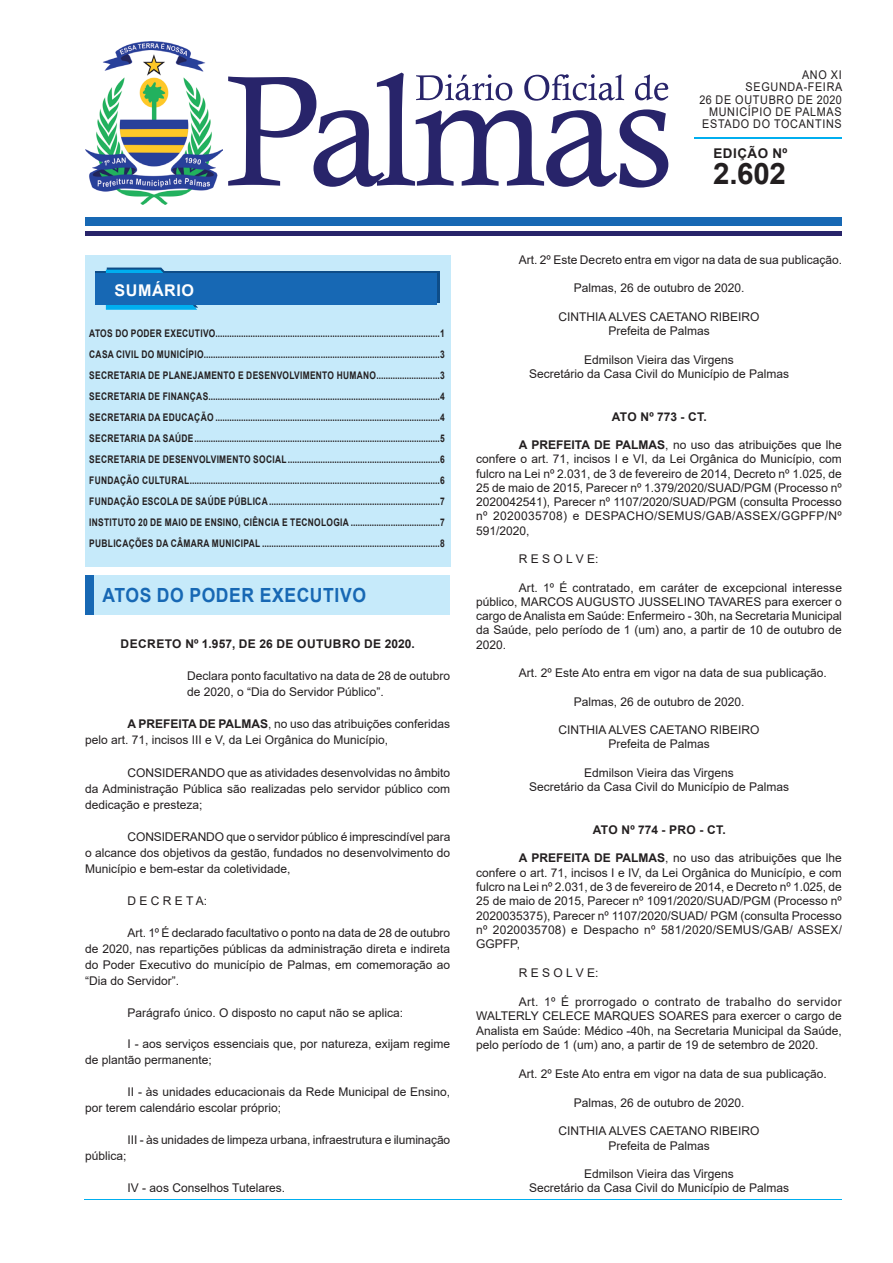
<style>
.page{position:relative;width:893px;height:1263px;background:#fff}
.page>*{position:absolute;margin:0;border:0;box-sizing:border-box;transform-origin:0 0}
.t1{font:700 29.55px "Arial";color:#231f20}
.t2{font:700 19.5px "Arial";letter-spacing:.035em;color:#1768b4;scale:.9 1}
.t3{font:700 16.2px "Arial";letter-spacing:.035em;color:#fff}
.t4{font:700 13.35px "Arial";letter-spacing:.04em;color:#231f20}
.t5{font:12px/14.2px "Arial";color:#231f20;text-align:justify}
.t6{font:12px/12.3px "Arial";letter-spacing:.065em;color:#231f20;text-align:right;scale:.9 1}
.t7{font:700 12px "Arial";letter-spacing:.025em;color:#231f20}
.t8{font:700 10.5px/21px "Arial";letter-spacing:.035em;color:#231f20;text-align:justify;scale:.8 1}
.s1{font-weight:700}
</style>
<div class="page">
<div style="left:85px;top:255px;width:365px;height:311px;background:#c6eafa"></div>
<div style="left:85px;top:217px;width:757px;height:9px;background:#1768b4"></div>
<hr style="left:85px;top:231px;width:757px;height:4px;background:#28246a">
<hr style="left:694px;top:138px;width:148px;height:1px;background:#00aeef">
<svg style="left:228px;top:73px;width:440px;height:115px"></svg>
<svg style="left:96px;top:272px;width:344px;height:31px"></svg>
<svg style="left:106px;top:268px;width:92px;height:42px"></svg>
<div style="left:96px;top:274px;width:341px;height:31px;background:#1768b4"></div>
<img style="left:85px;top:41px;width:138px;height:164px">
<hr style="left:85px;top:1199px;width:757px;height:1px;background:#00aeef">
<div style="left:89px;top:575px;width:365px;height:39px;background:#c6eafa"></div>
<div style="left:85px;top:575px;width:9px;height:39px;background:#1768b4"></div>
<div style="left:450px;top:575px;width:9px;height:39px;background:#fff"></div>
<p class="t6" style="left:699px;top:69px;width:160px">ANO XI<br>SEGUNDA-FEIRA<br>26 DE OUTUBRO DE 2020<br>MUNICÍPIO DE PALMAS<br>ESTADO DO TOCANTINS</p>
<h1 class="t1" style="left:713px;top:153px;width:74px">2.602</h1>
<p class="t4" style="left:713px;top:144px;width:75px">EDIÇÃO Nº</p>
<h3 class="t3" style="left:114px;top:279px;width:81px">SUMÁRIO</h3>
<p class="t8" style="left:89px;top:322px;width:446px">ATOS DO PODER EXECUTIVO................................................................................................1<br>CASA CIVIL DO MUNICÍPIO .....................................................................................................3<br>SECRETARIA DE PLANEJAMENTO E DESENVOLVIMENTO HUMANO ...........................3<br>SECRETARIA DE FINANÇAS ...................................................................................................4<br>SECRETARIA DA EDUCAÇÃO ................................................................................................4<br>SECRETARIA DA SAÚDE .........................................................................................................5<br>SECRETARIA DE DESENVOLVIMENTO SOCIAL .................................................................6<br>FUNDAÇÃO CULTURAL ...........................................................................................................6<br>FUNDAÇÃO ESCOLA DE SAÚDE PÚBLICA .........................................................................7<br>INSTITUTO 20 DE MAIO DE ENSINO, CIÊNCIA E TECNOLOGIA ......................................7<br>PUBLICAÇÕES DA CÂMARA MUNICIPAL ............................................................................8</p>
<h2 class="t2" style="left:102px;top:581px;width:294px">ATOS DO PODER EXECUTIVO</h2>
<p class="t7" style="left:121px;top:635px;width:296px">DECRETO Nº 1.957, DE 26 DE OUTUBRO DE 2020.</p>
<p class="t5" style="left:187px;top:668px;width:264px;line-height:16px">Declara ponto facultativo na data de 28 de outubro de 2020, o “Dia do Servidor Público”.</p>
<p class="t5" style="left:85px;top:716px;width:367px;line-height:16px;text-indent:43px"><span class="s1">A PREFEITA DE PALMAS</span>, no uso das atribuições conferidas pelo art. 71, incisos III e V, da Lei Orgânica do Município,</p>
<p class="t5" style="left:85px;top:764px;width:367px;line-height:16px;text-indent:43px">CONSIDERANDO que as atividades desenvolvidas no âmbito da Administração Pública são realizadas pelo servidor público com dedicação e presteza;</p>
<p class="t5" style="left:85px;top:828px;width:367px;line-height:16px;text-indent:43px">CONSIDERANDO que o servidor público é imprescindível para o alcance dos objetivos da gestão, fundados no desenvolvimento do Município e bem-estar da coletividade,</p>
<p class="t5" style="left:128px;top:893px;width:81px">D E C R E T A:</p>
<p class="t5" style="left:85px;top:925px;width:367px;line-height:15.9px;text-indent:43px">Art. 1º É declarado facultativo o ponto na data de 28 de outubro de 2020, nas repartições públicas da administração direta e indireta do Poder Executivo do município de Palmas, em comemoração ao “Dia do Servidor”.</p>
<p class="t5" style="left:128px;top:1005px;width:277px">Parágrafo único. O disposto no caput não se aplica:</p>
<p class="t5" style="left:85px;top:1036px;width:367px;line-height:15.9px;text-indent:43px">I - aos serviços essenciais que, por natureza, exijam regime de plantão permanente;</p>
<p class="t5" style="left:85px;top:1084px;width:367px;line-height:16px;text-indent:43px">II - às unidades educacionais da Rede Municipal de Ensino, por terem calendário escolar próprio;</p>
<p class="t5" style="left:128px;top:1133px;width:324px">III - às unidades de limpeza urbana, infraestrutura e iluminação</p>
<p class="t5" style="left:85px;top:1149px;width:43px">pública;</p>
<p class="t5" style="left:128px;top:1181px;width:159px">IV - aos Conselhos Tutelares.</p>
<p class="t5" style="left:519px;top:252px;width:325px">Art. 2º Este Decreto entra em vigor na data de sua publicação.</p>
<p class="t5" style="left:574px;top:281px;width:172px">Palmas, 26 de outubro de 2020.</p>
<p class="t5" style="left:559px;top:309px;width:202px;text-align:center">CINTHIA ALVES CAETANO RIBEIRO<br>Prefeita de Palmas</p>
<p class="t5" style="left:529px;top:352px;width:262px;text-align:center">Edmilson Vieira das Virgens<br>Secretário da Casa Civil do Município de Palmas</p>
<p class="t7" style="left:612px;top:408px;width:96px">ATO Nº 773 - CT.</p>
<p class="t5" style="left:476px;top:438px;width:367px;text-indent:43px"><span class="s1">A PREFEITA DE PALMAS</span>, no uso das atribuições que lhe confere o art. 71, incisos I e VI, da Lei Orgânica do Município, com fulcro na Lei nº 2.031, de 3 de fevereiro de 2014, Decreto nº 1.025, de 25 de maio de 2015, Parecer nº 1.379/2020/SUAD/PGM (Processo nº 2020042541), Parecer nº 1107/2020/SUAD/PGM (consulta Processo nº 2020035708) e DESPACHO/SEMUS/GAB/ASSEX/GGPFP/Nº 591/2020,</p>
<p class="t5" style="left:519px;top:552px;width:81px">R E S O L V E:</p>
<p class="t5" style="left:476px;top:580px;width:367px;text-indent:43px">Art. 1º É contratado, em caráter de excepcional interesse público, MARCOS AUGUSTO JUSSELINO TAVARES para exercer o cargo de Analista em Saúde: Enfermeiro - 30h, na Secretaria Municipal da Saúde, pelo período de 1 (um) ano, a partir de 10 de outubro de 2020.</p>
<p class="t5" style="left:519px;top:666px;width:309px">Art. 2º Este Ato entra em vigor na data de sua publicação.</p>
<p class="t5" style="left:574px;top:694px;width:172px">Palmas, 26 de outubro de 2020.</p>
<p class="t5" style="left:559px;top:723px;width:202px;text-align:center">CINTHIA ALVES CAETANO RIBEIRO<br>Prefeita de Palmas</p>
<p class="t5" style="left:529px;top:765px;width:262px;text-align:center">Edmilson Vieira das Virgens<br>Secretário da Casa Civil do Município de Palmas</p>
<p class="t7" style="left:593px;top:821px;width:134px">ATO Nº 774 - PRO - CT.</p>
<p class="t5" style="left:476px;top:851px;width:367px;text-indent:43px"><span class="s1">A PREFEITA DE PALMAS</span>, no uso das atribuições que lhe confere o art. 71, incisos I e IV, da Lei Orgânica do Município, e com fulcro na Lei nº 2.031, de 3 de fevereiro de 2014, e Decreto nº 1.025, de 25 de maio de 2015, Parecer nº 1091/2020/SUAD/PGM (Processo nº 2020035375), Parecer nº 1107/2020/SUAD/ PGM (consulta Processo nº 2020035708) e Despacho nº 581/2020/SEMUS/GAB/ ASSEX/ GGPFP,</p>
<p class="t5" style="left:519px;top:966px;width:81px">R E S O L V E:</p>
<p class="t5" style="left:476px;top:994px;width:367px;text-indent:43px">Art. 1º É prorrogado o contrato de trabalho do servidor WALTERLY CELECE MARQUES SOARES para exercer o cargo de Analista em Saúde: Médico -40h, na Secretaria Municipal da Saúde, pelo período de 1 (um) ano, a partir de 19 de setembro de 2020.</p>
<p class="t5" style="left:519px;top:1067px;width:309px">Art. 2º Este Ato entra em vigor na data de sua publicação.</p>
<p class="t5" style="left:574px;top:1095px;width:172px">Palmas, 26 de outubro de 2020.</p>
<p class="t5" style="left:559px;top:1124px;width:202px;text-align:center">CINTHIA ALVES CAETANO RIBEIRO<br>Prefeita de Palmas</p>
<p class="t5" style="left:529px;top:1167px;width:262px;text-align:center">Edmilson Vieira das Virgens<br>Secretário da Casa Civil do Município de Palmas</p>
</div>
